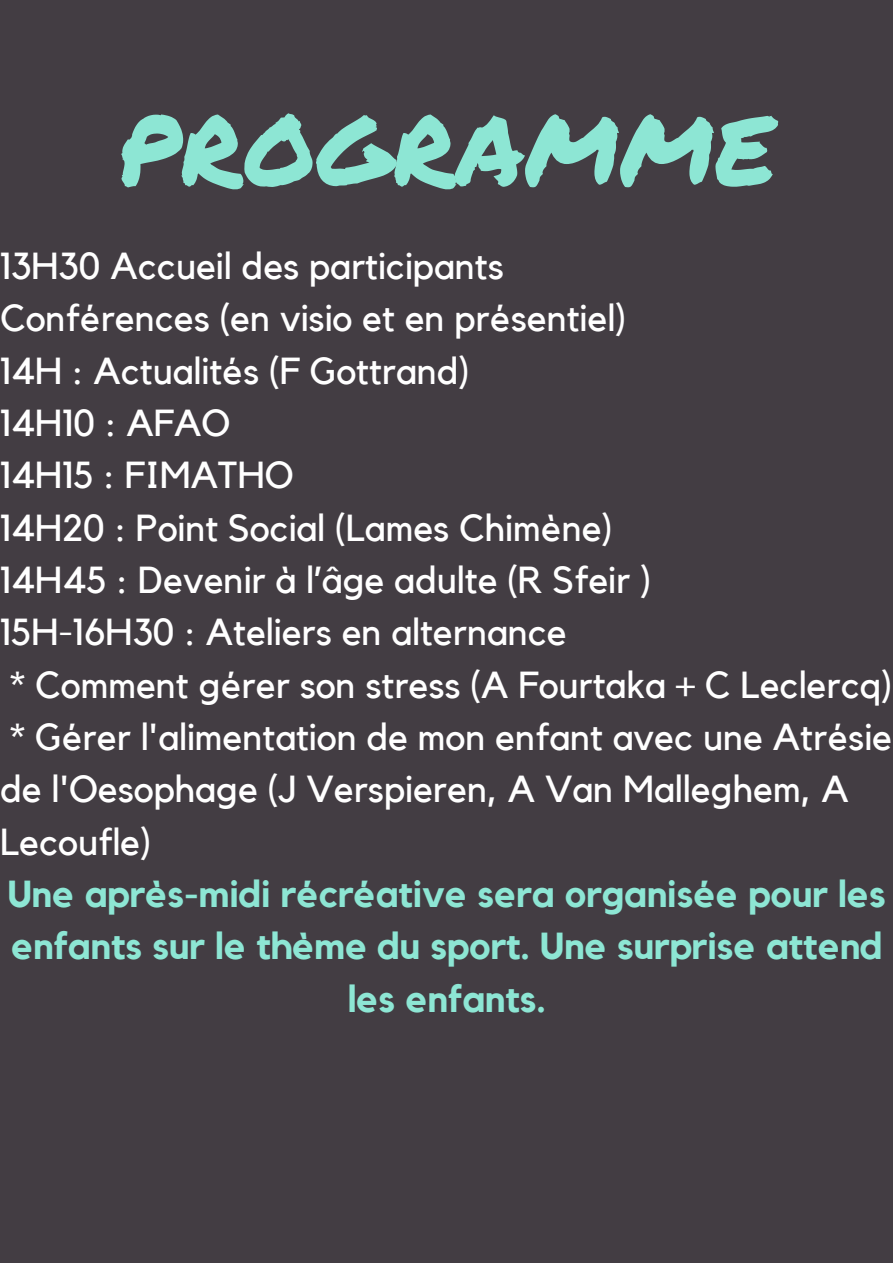
<style>
.page{position:relative;width:893px;height:1263px;background:#433d43}
.page>*{position:absolute;margin:0;border:0;box-sizing:border-box;transform-origin:0 0}
.t1{font:97.57px "Permanent Marker";color:#8de6d4}
.t2{font:37.5px/52.3px "Kollektif";color:#fff}
.t3{font:700 37.5px/52.3px "Kollektif";color:#8de6d4;text-align:center}
</style>
<div class="page">
<p class="t1" style="left:118px;top:78px;width:659px">PROGRAMME</p>
<p class="t2" style="left:0;top:241px;width:505px">13H30 Accueil des participants</p>
<p class="t2" style="left:0;top:294px;width:628px">Conférences (en visio et en présentiel)</p>
<p class="t2" style="left:0;top:346px;width:471px">14H : Actualités (F Gottrand)</p>
<p class="t2" style="left:0;top:398px;width:232px">14H10 : AFAO</p>
<p class="t2" style="left:0;top:451px;width:295px">14H15 : FIMATHO</p>
<p class="t2" style="left:0;top:503px;width:614px">14H20 : Point Social (Lames Chimène)</p>
<p class="t2" style="left:0;top:555px;width:653px">14H45 : Devenir à l’âge adulte (R Sfeir )</p>
<p class="t2" style="left:0;top:608px;width:568px">15H-16H30 : Ateliers en alternance</p>
<p class="t2" style="left:10px;top:660px;width:884px">* Comment gérer son stress (A Fourtaka + C Leclercq)</p>
<p class="t2" style="left:0;top:712px;width:893px">* Gérer l'alimentation de mon enfant avec une Atrésie de l'Oesophage (J Verspieren, A Van Malleghem, A<br>Lecoufle)</p>
<p class="t3" style="left:8px;top:869px;width:879px">Une après-midi récréative sera organisée pour les enfants sur le thème du sport. Une surprise attend les enfants.</p>
</div>
